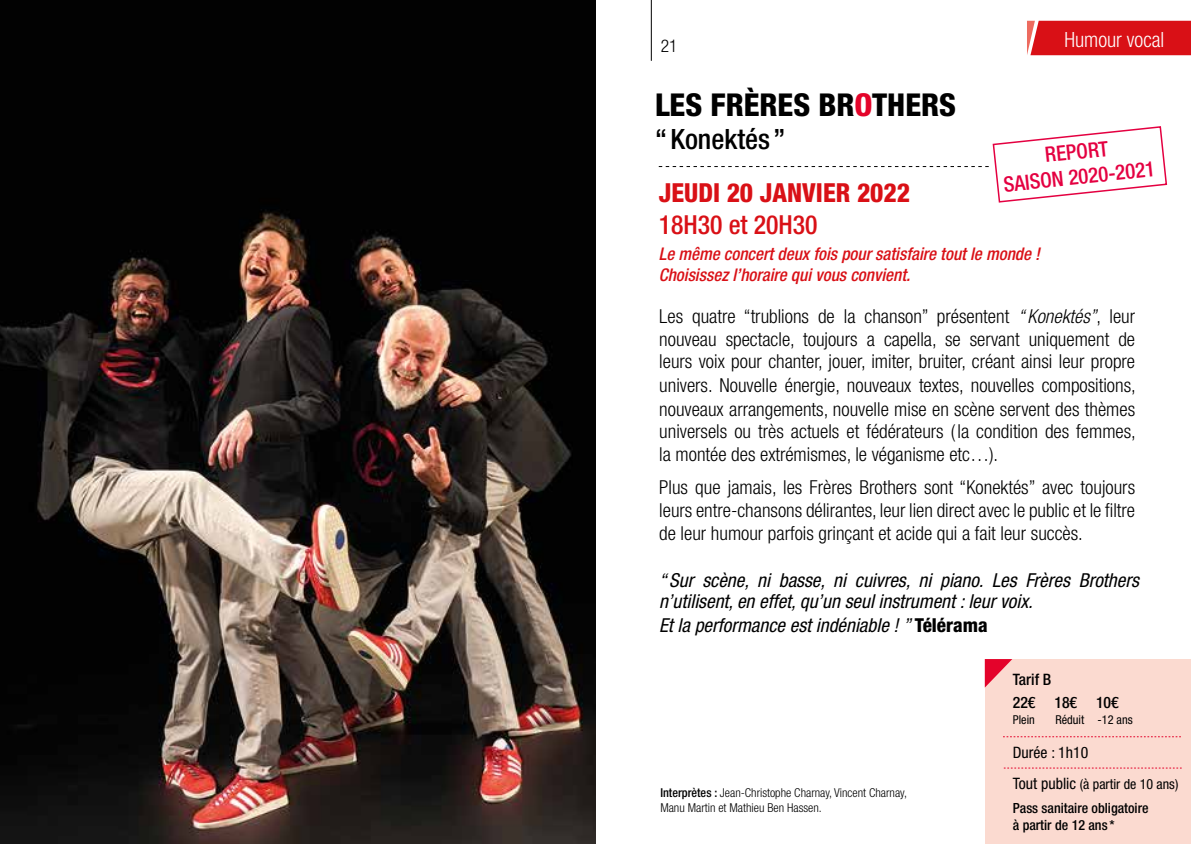
<style>
.page{position:relative;width:1191px;height:844px;background:#fff}
.page>*{position:absolute;margin:0;border:0;box-sizing:border-box;transform-origin:0 0}
.t1{font:800 condensed 31.5px "Helvetica Neue LT Std";color:#000}
.t2{font:500 condensed 28px "Helvetica Neue LT Std";color:#000}
.t3{font:800 condensed 26.25px "Helvetica Neue LT Std";color:#d91016}
.t4{font:500 condensed 26.25px "Helvetica Neue LT Std";color:#d91016}
.t5{font:500 condensed 21.18px/25.4px "Helvetica Neue LT Std";color:#e40041;text-align:center}
.t6{font:300 condensed 21px "Helvetica Neue LT Std";color:#fff}
.t7{font:300 condensed 19.25px/23.1px "Helvetica Neue LT Std";color:#000;text-align:justify}
.t8{font:italic condensed 19.25px/21px "Helvetica Neue LT Std";color:#000}
.t9{font:italic 500 condensed 17.5px/21px "Helvetica Neue LT Std";color:#d91016}
.t10{font:300 condensed 17.5px "Helvetica Neue LT Std";color:#000}
.t11{font:500 condensed 15.75px/23.4px "Helvetica Neue LT Std";color:#000}
.t12{font:condensed 15.75px "Helvetica Neue LT Std";color:#000}
.t13{font:500 condensed 14px/24.3px "Helvetica Neue LT Std";color:#000}
.t14{font:300 condensed 12.25px/14.7px "Helvetica Neue LT Std";color:#000}
.t15{font:condensed 12.25px "Helvetica Neue LT Std";color:#000}
.s1{color:#e4042a}
.s2{font-style:italic}
.s3{font-weight:800;font-style:normal}
.s4{font-weight:500}
.s5{font-weight:400;font-size:15.75px}
.s6{font-weight:400}
</style>
<div class="page">
<hr style="left:651px;top:0;width:1px;height:61px;background:#000">
<img style="left:0;top:0;width:595px;height:843px">
<div style="left:1027px;top:21px;width:164px;height:34px;background:#d91016"></div>
<svg style="left:659px;top:126px;width:509px;height:77px"></svg>
<div style="left:985px;top:659px;width:206px;height:184px;background:#fbdad0"></div>
<svg style="left:1003px;top:736px;width:177px;height:1px"></svg>
<svg style="left:1003px;top:767px;width:178px;height:1px"></svg>
<svg style="left:984px;top:659px;width:28px;height:28px"></svg>
<p class="t10" style="left:661px;top:36px;width:18px">21</p>
<p class="t6" style="left:1064px;top:27px;width:101px">Humour vocal</p>
<h1 class="t1" style="left:655px;top:85px;width:302px">LES FRÈRES BR<span class="s1">O</span>THERS</h1>
<h2 class="t2" style="left:655px;top:122px;width:132px">“Konektés ”</h2>
<p class="t5" style="left:999px;top:146px;width:154px;rotate:-6deg">REPORT<br>SAISON 2020-2021</p>
<h3 class="t3" style="left:659px;top:177px;width:253px">JEUDI 20 JANVIER 2022</h3>
<h3 class="t4" style="left:659px;top:209px;width:160px">18H30 et 20H30</h3>
<p class="t9" style="left:659px;top:243px;width:383px">Le même concert deux fois pour satisfaire tout le monde !<br>Choisissez l’horaire qui vous convient.</p>
<p class="t7" style="left:659px;top:304px;width:478px">Les quatre “trublions de la chanson” présentent <span class="s2">“ Konektés”</span>, leur nouveau spectacle, toujours a capella, se servant uniquement de leurs voix pour chanter, jouer, imiter, bruiter, créant ainsi leur propre univers. Nouvelle énergie, nouveaux textes, nouvelles compositions, nouveaux arrangements, nouvelle mise en scène servent des thèmes universels ou très actuels et fédérateurs ( la condition des femmes, la montée des extrémismes, le véganisme etc…).</p>
<p class="t7" style="left:659px;top:475px;width:477px">Plus que jamais, les Frères Brothers sont “Konektés” avec toujours leurs entre-chansons délirantes, leur lien direct avec le public et le filtre de leur humour parfois grinçant et acide qui a fait leur succès.</p>
<p class="t8" style="left:659px;top:570px;width:481px">“ Sur scène, ni basse, ni cuivres, ni piano. Les Frères Brothers n’utilisent, en effet, qu’un seul instrument : leur voix.</p>
<p class="t8" style="left:659px;top:615px;width:330px">Et la performance est indéniable ! ” <span class="s3">Télérama</span></p>
<p class="t14" style="left:660px;top:784px;width:248px"><span class="s4">Interprètes :</span> Jean-Christophe Charnay, Vincent Charnay,<br>Manu Martin et Mathieu Ben Hassen.</p>
<p class="t11" style="left:1012px;top:667px;width:107px">Tarif B<br>22€ 18€ 10€</p>
<p class="t15" style="left:1012px;top:712px;width:24px">Plein</p>
<p class="t15" style="left:1055px;top:712px;width:79px">Réduit -12 ans</p>
<p class="t12" style="left:1012px;top:742px;width:77px">Durée : 1h10</p>
<p class="t13" style="left:1012px;top:771px;width:167px"><span class="s5">Tout public</span> <span class="s6">(à partir de 10 ans)<br></span>Pass sanitaire obligatoire</p>
<p class="t13" style="left:1012px;top:812px;width:103px">à partir de 12 ans *</p>
</div>
